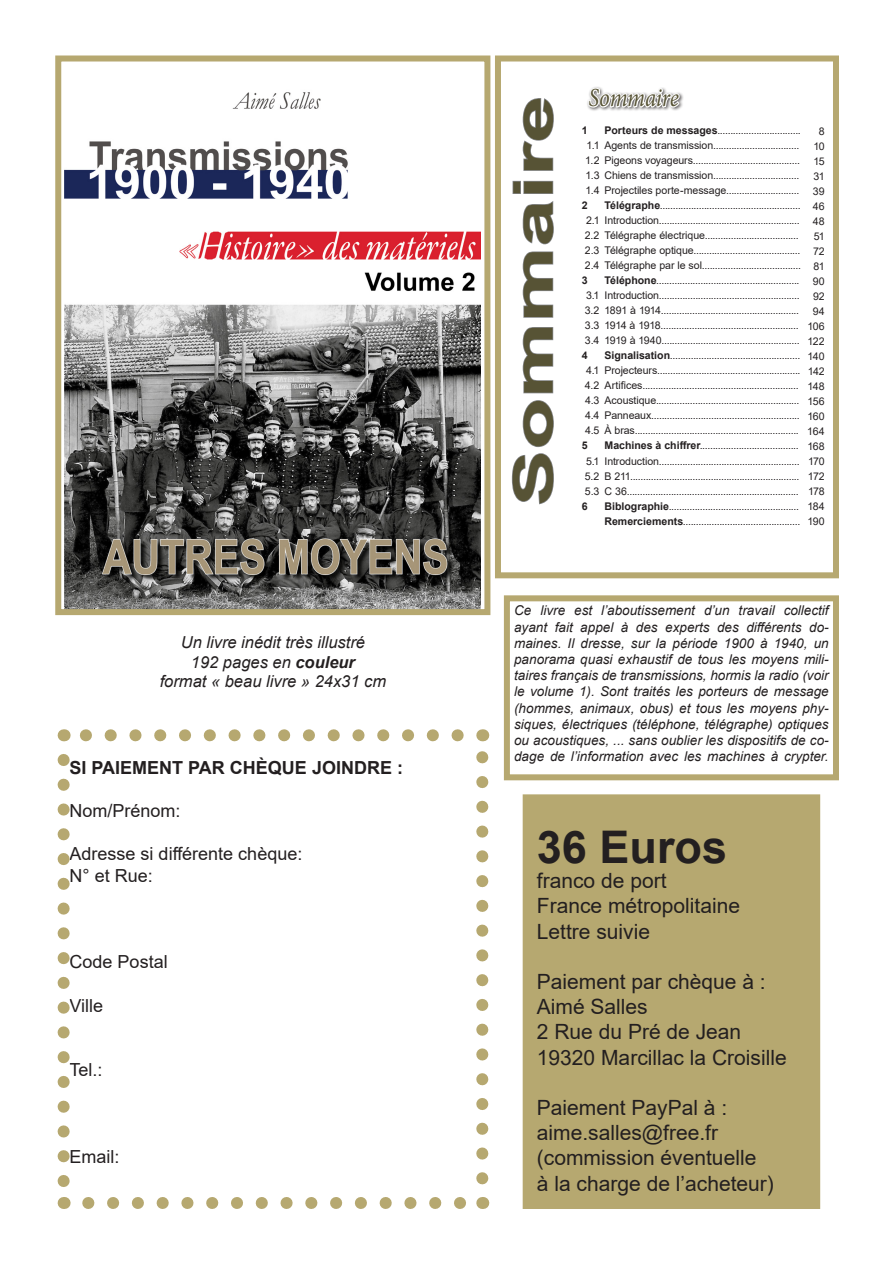
<style>
.page{position:relative;width:893px;height:1263px;background:#fff}
.page>*{position:absolute;margin:0;border:0;box-sizing:border-box;transform-origin:0 0}
.t1{font:700 54.75px "Arial";color:#575335;scale:1.55 1}
.t2{font:700 45px "Arial";color:#231f20}
.t3{font:italic 26.1px "Minion Pro";letter-spacing:-.015em;color:#575335;scale:.87 1}
.t4{font:21px/25.2px "Arial";color:#231f20}
.t5{font:18px/21.6px "Arial";color:#231f20}
.t6{font:700 18px "Arial";color:#231f20}
.t7{font:italic 16.5px/19.8px "Arial";color:#231f20;text-align:center}
.t8{font:italic 13.5px/16.2px "Arial";color:#231f20;text-align:justify}
.t9{font:10.65px/15px "Arial";letter-spacing:-.005em;color:#231f20;text-align:justify}
.t10{font:10.65px "Arial";letter-spacing:-.04em;color:#231f20}
.t11{font:700 10.65px "Arial";color:#231f20}
.s1{font-weight:700}
</style>
<div class="page">
<div style="left:523px;top:795px;width:296px;height:413px;background:#b6a870"></div>
<div style="left:523px;top:794px;width:297px;height:415px;border:2px solid #b6a870"></div>
<img style="left:65px;top:92px;width:416px;height:516px">
<div style="left:55px;top:56px;width:435px;height:559px;border:6px solid #b6a870"></div>
<svg style="left:58px;top:760px;width:12px;height:427px"></svg>
<svg style="left:88px;top:1197px;width:378px;height:12px"></svg>
<svg style="left:476px;top:751px;width:12px;height:427px"></svg>
<svg style="left:79px;top:729px;width:379px;height:12px"></svg>
<svg style="left:64px;top:1197px;width:1px;height:12px"></svg>
<svg style="left:482px;top:1197px;width:1px;height:12px"></svg>
<svg style="left:482px;top:729px;width:1px;height:12px"></svg>
<svg style="left:64px;top:729px;width:1px;height:12px"></svg>
<svg style="left:511px;top:327px;width:43px;height:178px"></svg>
<svg style="left:522px;top:251px;width:32px;height:67px"></svg>
<svg style="left:512px;top:180px;width:42px;height:65px"></svg>
<svg style="left:522px;top:98px;width:32px;height:73px"></svg>
<div style="left:586px;top:86px;width:98px;height:26px;background:#231f20;opacity:.75"></div>
<svg style="left:587px;top:86px;width:94px;height:23px"></svg>
<div style="left:495px;top:56px;width:344px;height:522px;border:6px solid #b6a870"></div>
<div style="left:504px;top:595px;width:335px;height:185px;border:6px solid #b6a870"></div>
<h3 class="t7" style="left:160px;top:632px;width:228px">Un livre inédit très illustré<br>192 pages en <span class="s1">couleur<br></span>format « beau livre » 24x31 cm</h3>
<h3 class="t6" style="left:70px;top:755px;width:335px">SI PAIEMENT PAR CHÈQUE JOINDRE :</h3>
<h3 class="t5" style="left:70px;top:800px;width:113px">Nom/Prénom:</h3>
<h3 class="t5" style="left:70px;top:843px;width:234px">Adresse si différente chèque:<br>N° et Rue:</h3>
<h3 class="t5" style="left:70px;top:951px;width:100px">Code Postal</h3>
<h3 class="t5" style="left:70px;top:994px;width:35px">Ville</h3>
<h3 class="t5" style="left:70px;top:1059px;width:35px">Tel.:</h3>
<h3 class="t5" style="left:70px;top:1145px;width:52px">Email:</h3>
<h1 class="t1" style="left:495px;top:506px;width:267px;rotate:-90deg">Sommaire</h1>
<h3 class="t3" style="left:588px;top:80px;width:105px">Sommaire</h3>
<p class="t11" style="left:582px;top:123px;width:7px">1</p>
<p class="t9" style="left:605px;top:123px;width:198px"><span class="s1">Porteurs de messages</span>................................</p>
<p class="t9" style="left:819px;top:124px;width:7px">8</p>
<p class="t9" style="left:587px;top:138px;width:214px">1.1 Agents de transmission.................................</p>
<p class="t9" style="left:813px;top:139px;width:13px">10</p>
<p class="t9" style="left:585px;top:153px;width:216px">1.2 Pigeons voyageurs.........................................</p>
<p class="t9" style="left:813px;top:154px;width:13px">15</p>
<p class="t9" style="left:585px;top:168px;width:215px">1.3 Chiens de transmission.................................</p>
<p class="t9" style="left:813px;top:169px;width:13px">31</p>
<p class="t9" style="left:585px;top:183px;width:215px">1.4 Projectiles porte-message............................</p>
<p class="t9" style="left:813px;top:184px;width:13px">39</p>
<p class="t11" style="left:582px;top:198px;width:7px">2</p>
<p class="t9" style="left:585px;top:198px;width:241px;text-indent:20px"><span class="s1">Télégraphe</span>...................................................... 46<br>2.1 Introduction...................................................... 48<br>2.2 Télégraphe électrique....................................</p>
<p class="t9" style="left:585px;top:229px;width:241px;text-indent:229px">51<br>2.3 Télégraphe optique......................................... 72<br>2.4 Télégraphe par le sol...................................... 81</p>
<p class="t11" style="left:582px;top:273px;width:7px">3</p>
<p class="t9" style="left:586px;top:273px;width:240px;text-indent:19px"><span class="s1">Téléphone</span>....................................................... 90<br>3.1 Introduction......................................................</p>
<p class="t9" style="left:813px;top:289px;width:13px">92</p>
<p class="t10" style="left:585px;top:303px;width:216px">3.2 1891 à 1914.....................................................</p>
<p class="t9" style="left:585px;top:304px;width:241px;text-indent:228px">94<br>3.3 1914 à 1918..................................................... 106<br>3.4 1919 à 1940..................................................... 122</p>
<p class="t11" style="left:582px;top:348px;width:7px">4</p>
<p class="t9" style="left:585px;top:348px;width:241px;text-indent:20px"><span class="s1">Signalisation</span>.................................................. 140<br>4.1 Projecteurs....................................................... 142<br>4.2 Artifices............................................................ 148<br>4.3 Acoustique....................................................... 156<br>4.4 Panneaux......................................................... 160<br>4.5 À bras............................................................... 164</p>
<p class="t11" style="left:582px;top:438px;width:7px">5</p>
<p class="t9" style="left:585px;top:438px;width:241px;text-indent:20px"><span class="s1">Machines à chiffrer</span>...................................... 168<br>5.1 Introduction...................................................... 170<br>5.2 B 211................................................................. 172<br>5.3 C 36.................................................................. 178</p>
<p class="t11" style="left:582px;top:498px;width:7px">6</p>
<p class="t9" style="left:604px;top:498px;width:222px"><span class="s1">Biblographie</span>.................................................. 184</p>
<p class="t9" style="left:604px;top:513px;width:222px"><span class="s1">Remerciements</span>............................................. 190</p>
<p class="t8" style="left:514px;top:603px;width:316px">Ce livre est l’aboutissement d’un travail collectif ayant fait appel à des experts des différents do&shy;maines. Il dresse, sur la période 1900 à 1940, un panorama quasi exhaustif de tous les moyens mili&shy;taires français de transmissions, hormis la radio (voir le volume 1). Sont traités les porteurs de message (hommes, animaux, obus) et tous les moyens phy&shy;siques, électriques (téléphone, télégraphe) optiques ou acoustiques, ... sans oublier les dispositifs de co&shy;dage de l’information avec les machines à crypter.</p>
<h2 class="t2" style="left:537px;top:815px;width:192px">36 Euros</h2>
<h3 class="t4" style="left:537px;top:868px;width:205px">franco de port<br>France métropolitaine<br>Lettre suivie</h3>
<h3 class="t4" style="left:537px;top:969px;width:251px">Paiement par chèque à :<br>Aimé Salles<br>2 Rue du Pré de Jean<br>19320 Marcillac la Croisille</h3>
<h3 class="t4" style="left:537px;top:1095px;width:238px">Paiement PayPal à : aime.salles@free.fr (commission éventuelle<br>à la charge de l’acheteur)</h3>
</div>
